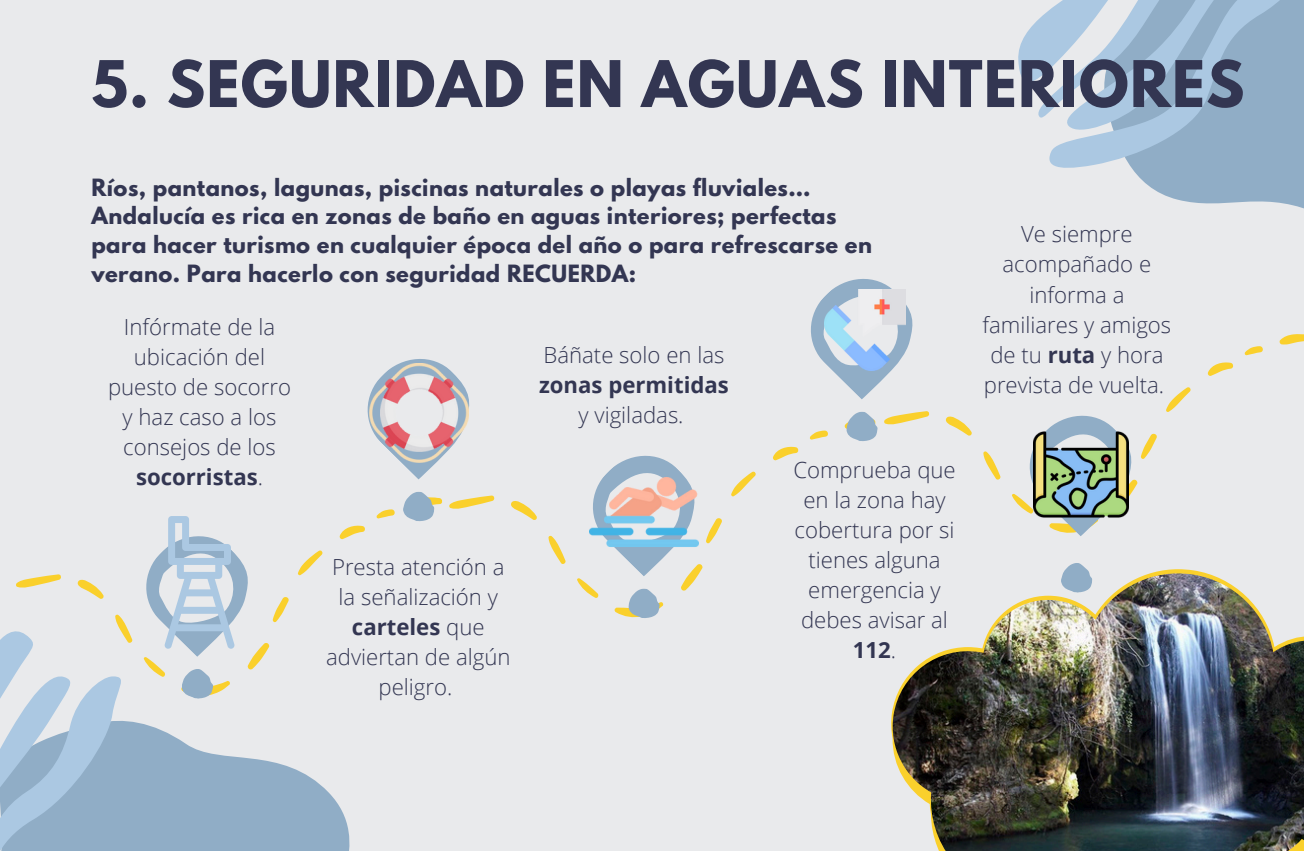
<style>
.page{position:relative;width:1304px;height:851px;background:#fff}
.page>*{position:absolute;margin:0;border:0;box-sizing:border-box;transform-origin:0 0}
.t1{font:700 56.8px "League Spartan";letter-spacing:.02em;color:#333652}
.t2{font:300 22.2px/30px "Open Sans";color:#333652;text-align:center}
.t3{font:700 21px/28.4px "League Spartan";letter-spacing:.02em;color:#333652}
.s1{font-weight:700}
</style>
<div class="page">
<div style="left:0;top:0;width:1304px;height:850px;background:#e9eaec"></div>
<svg style="left:269px;top:497px;width:168px;height:150px"></svg>
<svg style="left:437px;top:425px;width:408px;height:192px"></svg>
<svg style="left:884px;top:334px;width:420px;height:146px"></svg>
<svg style="left:402px;top:492px;width:33px;height:30px"></svg>
<svg style="left:367px;top:359px;width:123px;height:122px"></svg>
<svg style="left:627px;top:587px;width:34px;height:31px"></svg>
<svg style="left:573px;top:435px;width:142px;height:142px"></svg>
<svg style="left:845px;top:411px;width:33px;height:30px"></svg>
<svg style="left:811px;top:279px;width:122px;height:122px"></svg>
<svg style="left:1010px;top:395px;width:142px;height:141px"></svg>
<svg style="left:1066px;top:563px;width:20px;height:6px"></svg>
<svg style="left:1135px;top:173px;width:169px;height:36px;fill:#90adc6"></svg>
<svg style="left:1018px;top:14px;width:27px;height:104px"></svg>
<svg style="left:1045px;top:0;width:259px;height:173px;background:#a5bed4"></svg>
<svg style="left:269px;top:761px;width:81px;height:89px;fill:#90adc6"></svg>
<img style="left:824px;top:289px;width:81px;height:81px">
<img style="left:1033px;top:427px;width:95px;height:95px">
<img style="left:589px;top:457px;width:110px;height:109px">
<img style="left:369px;top:363px;width:99px;height:99px">
<svg style="left:0;top:516px;width:269px;height:334px"></svg>
<img style="left:892px;top:573px;width:412px;height:277px">
<h1 class="t1" style="left:91px;top:56px;width:1154px">5. SEGURIDAD EN AGUAS INTERIORES</h1>
<p class="t3" style="left:91px;top:176px;width:782px">Ríos, pantanos, lagunas, piscinas naturales o playas fluviales… Andalucía es rica en zonas de baño en aguas interiores; perfectas para hacer turismo en cualquier época del año o para refrescarse en verano. Para hacerlo con seguridad RECUERDA:</p>
<p class="t2" style="left:108px;top:311px;width:184px">Infórmate de la ubicación del puesto de socorro y haz caso a los consejos de los <span class="s1">socorristas</span>.</p>
<p class="t2" style="left:539px;top:339px;width:191px">Báñate solo en las <span class="s1">zonas permitidas </span>y vigiladas.</p>
<p class="t2" style="left:326px;top:551px;width:186px">Presta atención a la señalización y <span class="s1">carteles</span> que adviertan de algún peligro.</p>
<p class="t2" style="left:793px;top:454px;width:164px">Comprueba que en la zona hay cobertura por si tienes alguna emergencia y debes avisar al<br><span class="s1">112</span>.</p>
<p class="t2" style="left:982px;top:219px;width:190px">Ve siempre acompañado e informa a familiares y amigos de tu <span class="s1">ruta</span> y hora prevista de vuelta.</p>
</div>
